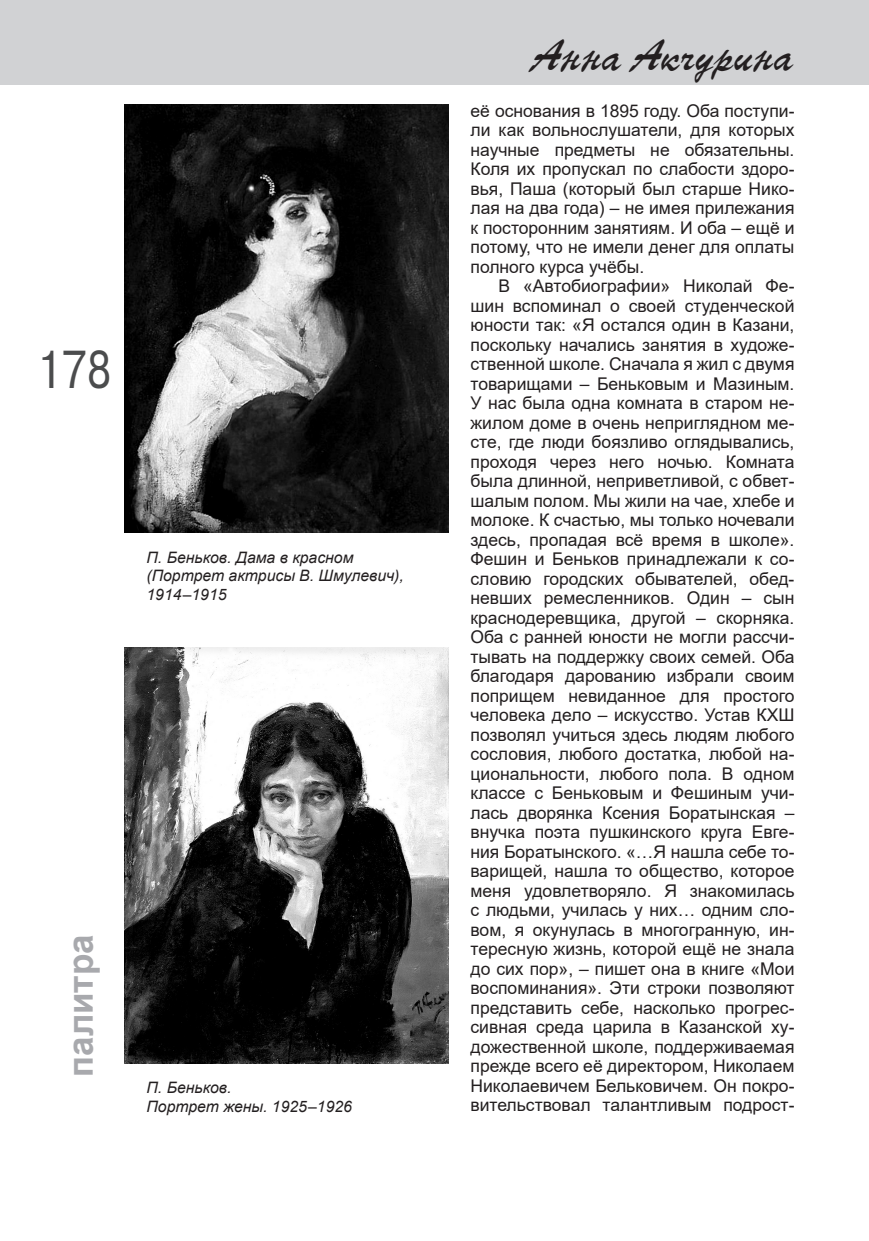
<style>
.page{position:relative;width:869px;height:1241px;background:#fff}
.page>*{position:absolute;margin:0;border:0;box-sizing:border-box;transform-origin:0 0}
.t1{font:49px "TT Arial";color:#4b4c4d;scale:.8 1}
.t2{font:42px "TT Parsec";color:#231f20}
.t3{font:700 35px "Arial";color:#a8a9ad}
.t4{font:17.5px/19.4px "Arial";color:#231f20;text-align:justify}
.t5{font:italic 15.75px/18.6px "Arial";color:#231f20}
</style>
<div class="page">
<div style="left:0;top:0;width:868px;height:84px;background:#d1d2d4"></div>
<img style="left:124px;top:104px;width:324px;height:428px">
<img style="left:124px;top:647px;width:324px;height:416px">
<h1 class="t1" style="left:37px;top:342px;width:94px">178</h1>
<p class="t5" style="left:146px;top:548px;width:259px">П. Беньков. Дама в красном (Портрет актрисы В. Шмулевич),<br>1914–1915</p>
<h3 class="t3" style="left:61px;top:1076px;width:144px;rotate:-90deg">палитра</h3>
<p class="t5" style="left:146px;top:1078px;width:207px">П. Беньков.<br>Портрет жены. 1925–1926</p>
<h2 class="t2" style="left:531px;top:32px;width:264px">Анна Акчурина</h2>
<p class="t4" style="left:470px;top:101px;width:325px">её основания в 1895 году. Оба поступи&shy;ли как вольнослушатели, для которых научные предметы не обязательны.<br>Коля их пропускал по слабости здоро&shy;вья, Паша (который был старше Нико&shy;лая на два года) – не имея прилежания к посторонним занятиям. И оба – ещё и потому, что не имели денег для оплаты полного курса учёбы.</p>
<p class="t4" style="left:470px;top:276px;width:325px;text-indent:28px">В «Автобиографии» Николай Фе&shy;шин вспоминал о своей студенческой юности так: «Я остался один в Казани, поскольку начались занятия в художе&shy;ственной школе. Сначала я жил с двумя товарищами – Беньковым и Мазиным.<br>У нас была одна комната в старом не&shy;жилом доме в очень неприглядном ме&shy;сте, где люди боязливо оглядывались, проходя через него ночью. Комната была длинной, неприветливой, с обвет&shy;шалым полом. Мы жили на чае, хлебе и молоке. К счастью, мы только ночевали здесь, пропадая всё время в школе».<br>Фешин и Беньков принадлежали к со&shy;словию городских обывателей, обед&shy;невших ремесленников. Один – сын краснодеревщика, другой – скорняка.<br>Оба с ранней юности не могли рассчи&shy;тывать на поддержку своих семей. Оба благодаря дарованию избрали своим поприщем невиданное для простого человека дело – искусство. Устав КХШ позволял учиться здесь людям любого сословия, любого достатка, любой на&shy;циональности, любого пола. В одном классе с Беньковым и Фешиным учи&shy;лась дворянка Ксения Боратынская – внучка поэта пушкинского круга Евге&shy;ния Боратынского. «…Я нашла себе то&shy;варищей, нашла то общество, которое меня удовлетворяло. Я знакомилась с людьми, училась у них… одним сло&shy;вом, я окунулась в многогранную, ин&shy;тересную жизнь, которой ещё не знала до сих пор», – пишет она в книге «Мои воспоминания». Эти строки позволяют представить себе, насколько прогрес&shy;сивная среда царила в Казанской ху&shy;дожественной школе, поддерживаемая прежде всего её директором, Николаем Николаевичем Бельковичем. Он покро&shy;вительствовал талантливым подрост-</p>
</div>
